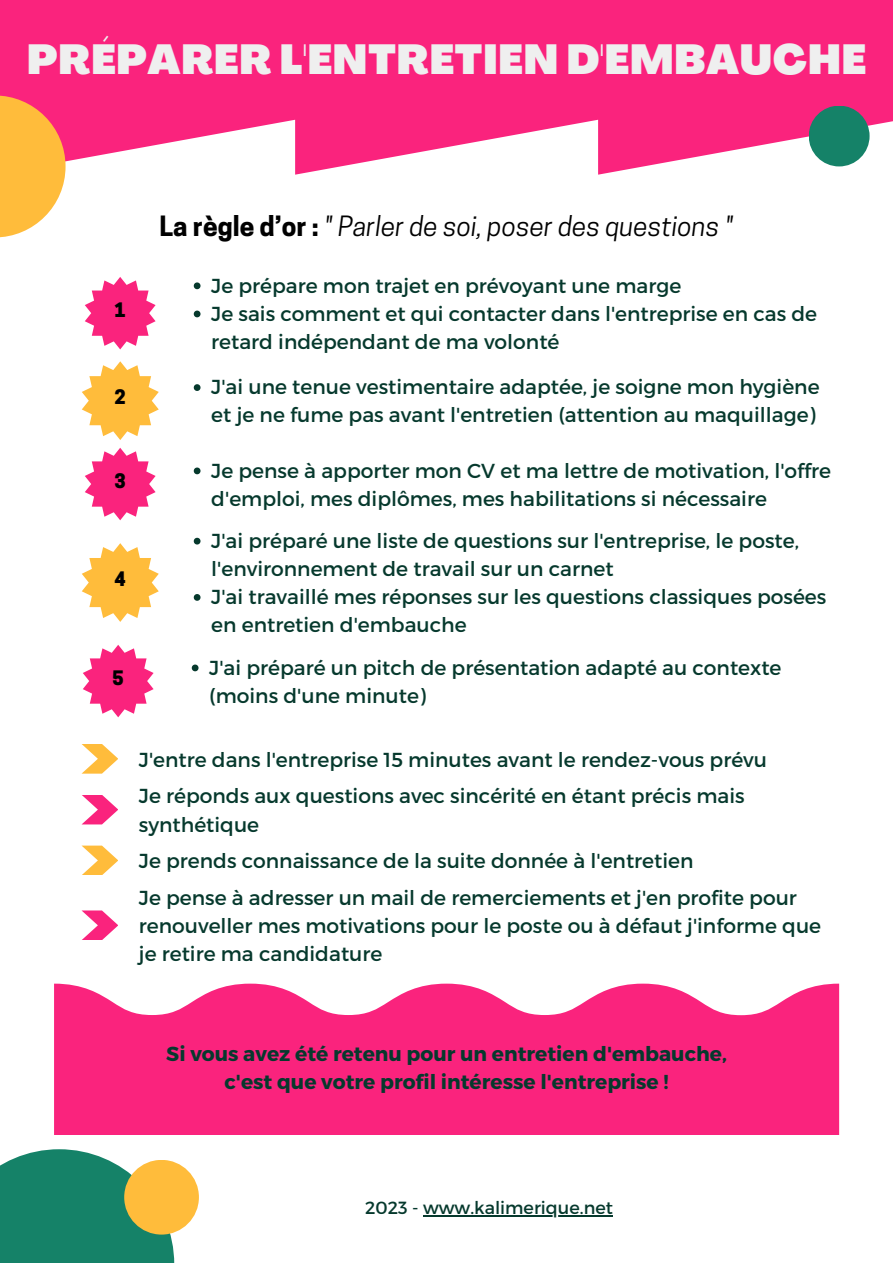
<style>
.page{position:relative;width:893px;height:1263px;background:#fff}
.page>*{position:absolute;margin:0;border:0;box-sizing:border-box;transform-origin:0 0}
.t1{font:900 41.25px "Agrandir";letter-spacing:.01em;color:#efefef}
.t2{font:italic 26.25px "Cooper Hewitt";color:#000}
.t3{font:20.25px/28.1px "Montserrat";color:#06392d}
.t4{font:700 20.25px/28.1px "Montserrat";color:#06392d;text-align:center}
.t5{font:800 18.75px "Cooper Hewitt";color:#000}
.t6{font:17.62px "Montserrat";color:#06392d}
.s1{font-weight:700;font-style:normal}
</style>
<div class="page">
<svg style="left:0;top:0;width:893px;height:175px;background:#fa4490"></svg>
<div style="left:808px;top:106px;width:61px;height:60px;background:#158268;border-radius:50%"></div>
<svg style="left:0;top:95px;width:66px;height:142px;background:#feb158"></svg>
<div style="left:0;top:1149px;width:174px;height:114px;background:#158268"></div>
<div style="left:124px;top:1160px;width:75px;height:74px;background:#ffbc3b;border-radius:50%"></div>
<svg style="left:85px;top:277px;width:71px;height:72px"></svg>
<svg style="left:194px;top:282px;width:6px;height:7px"></svg>
<svg style="left:194px;top:311px;width:6px;height:6px"></svg>
<svg style="left:82px;top:361px;width:77px;height:79px"></svg>
<svg style="left:194px;top:384px;width:6px;height:7px"></svg>
<svg style="left:85px;top:448px;width:71px;height:72px"></svg>
<svg style="left:194px;top:467px;width:6px;height:7px"></svg>
<svg style="left:54px;top:983px;width:785px;height:152px;background:#fa3889"></svg>
<hr style="left:423px;top:1215px;width:190px;height:2px;background:#06392d">
<svg style="left:82px;top:744px;width:36px;height:30px"></svg>
<svg style="left:82px;top:795px;width:36px;height:29px"></svg>
<svg style="left:82px;top:845px;width:36px;height:30px"></svg>
<svg style="left:82px;top:543px;width:77px;height:79px"></svg>
<svg style="left:194px;top:538px;width:6px;height:6px"></svg>
<svg style="left:194px;top:594px;width:6px;height:7px"></svg>
<svg style="left:82px;top:910px;width:36px;height:30px"></svg>
<svg style="left:83px;top:645px;width:71px;height:72px"></svg>
<svg style="left:192px;top:664px;width:6px;height:7px"></svg>
<h1 class="t1" style="left:27px;top:43px;width:841px">PRÉPARER L'ENTRETIEN D'EMBAUCHE</h1>
<p class="t5" style="left:114px;top:303px;width:13px">1</p>
<p class="t2" style="left:160px;top:217px;width:575px"><span class="s1">La règle d’or :</span> " Parler de soi, poser des questions "</p>
<p class="t3" style="left:211px;top:270px;width:607px">Je prépare mon trajet en prévoyant une marge<br>Je sais comment et qui contacter dans l'entreprise en cas de retard indépendant de ma volonté</p>
<p class="t5" style="left:114px;top:390px;width:13px">2</p>
<p class="t3" style="left:211px;top:372px;width:610px">J'ai une tenue vestimentaire adaptée, je soigne mon hygiène et je ne fume pas avant l'entretien (attention au maquillage)</p>
<p class="t5" style="left:114px;top:474px;width:13px">3</p>
<p class="t3" style="left:211px;top:455px;width:621px">Je pense à apporter mon CV et ma lettre de motivation, l'offre d'emploi, mes diplômes, mes habilitations si nécessaire</p>
<p class="t5" style="left:114px;top:572px;width:13px">4</p>
<p class="t3" style="left:211px;top:526px;width:616px">J'ai préparé une liste de questions sur l'entreprise, le poste, l'environnement de travail sur un carnet<br>J'ai travaillé mes réponses sur les questions classiques posées en entretien d'embauche</p>
<p class="t5" style="left:112px;top:671px;width:13px">5</p>
<p class="t3" style="left:209px;top:652px;width:574px">J'ai préparé un pitch de présentation adapté au contexte (moins d'une minute)</p>
<p class="t3" style="left:139px;top:740px;width:630px;line-height:36.8px">J'entre dans l'entreprise 15 minutes avant le rendez-vous prévu<br>Je réponds aux questions avec sincérité en étant précis mais</p>
<p class="t3" style="left:139px;top:805px;width:556px;line-height:36.8px">synthétique<br>Je prends connaissance de la suite donnée à l'entretien</p>
<p class="t3" style="left:139px;top:883px;width:684px">Je pense à adresser un mail de remerciements et j'en profite pour renouveller mes motivations pour le poste ou à défaut j'informe que je retire ma candidature</p>
<p class="t4" style="left:166px;top:1039px;width:562px">Si vous avez été retenu pour un entretien d'embauche, c'est que votre profil intéresse l'entreprise !</p>
<p class="t6" style="left:365px;top:1196px;width:249px">2023 - www.kalimerique.net</p>
</div>
